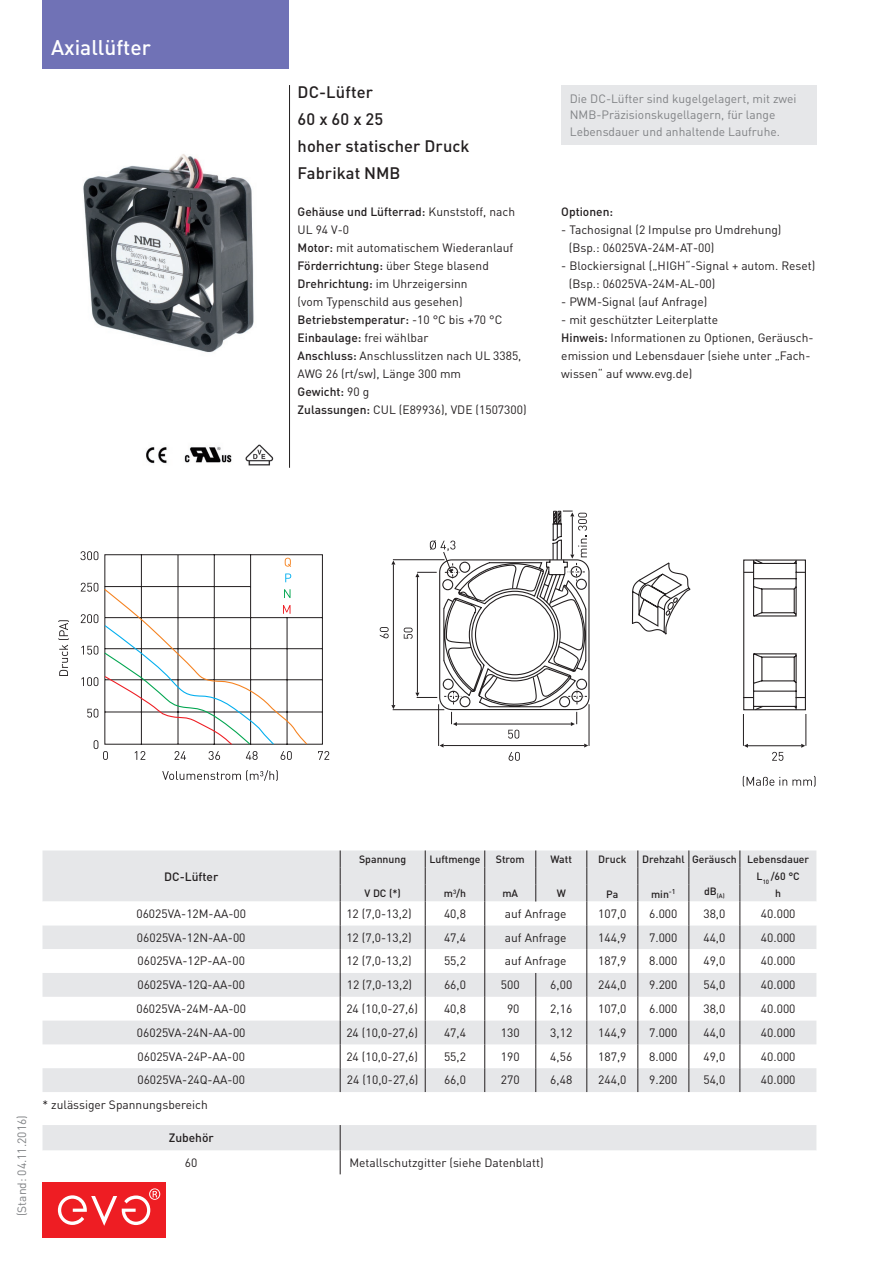
<style>
.page{position:relative;width:893px;height:1263px;background:#fff}
.page>*{position:absolute;margin:0;border:0;box-sizing:border-box;transform-origin:0 0}
.t1{font:500 21px "DINOT";color:#fff}
.t2{font:500 16.5px/27px "DINOT";color:#231f20}
.t3{font:12px/18px "DINOT";color:#231f20}
.t4{font:12px "DIN";color:#231f20}
.t5{font:12px/16.5px "DIN";color:#808285}
.t6{font:500 12px "DINOT";color:#231f20}
.t7{font:12px "DINOT";color:#808285}
.t8{font:500 10.5px/17px "DINOT";color:#231f20}
.t9{font:500 6.15px "DINOT";color:#231f20}
.s1{font-weight:500}
</style>
<div class="page">
<div style="left:43px;top:1182px;width:123px;height:55px;background:#ee1d23"></div>
<svg style="left:58px;top:1188px;width:102px;height:38px"></svg>
<img style="left:83px;top:154px;width:171px;height:199px">
<div style="left:43px;top:0;width:246px;height:68px;background:#7072b6"></div>
<svg style="left:743px;top:776px;width:72px;height:11px"></svg>
<hr style="left:743px;top:714px;width:1px;height:32px;background:#231f20">
<hr style="left:806px;top:714px;width:1px;height:32px;background:#231f20">
<hr style="left:748px;top:745px;width:53px;height:1px;background:#231f20">
<svg style="left:744px;top:744px;width:4px;height:4px"></svg>
<svg style="left:801px;top:744px;width:4px;height:4px"></svg>
<svg style="left:772px;top:752px;width:11px;height:9px"></svg>
<svg style="left:631px;top:559px;width:175px;height:152px"></svg>
<svg style="left:380px;top:627px;width:9px;height:11px"></svg>
<hr style="left:393px;top:709px;width:51px;height:1px;background:#231f20">
<hr style="left:393px;top:559px;width:52px;height:1px;background:#231f20">
<hr style="left:393px;top:564px;width:1px;height:141px;background:#231f20">
<svg style="left:404px;top:510px;width:186px;height:251px"></svg>
<svg style="left:58px;top:620px;width:11px;height:56px"></svg>
<svg style="left:162px;top:770px;width:116px;height:11px"></svg>
<svg style="left:80px;top:551px;width:249px;height:209px"></svg>
<div style="left:561px;top:85px;width:255px;height:60px;background:#e6e7e9"></div>
<img style="left:146px;top:444px;width:128px;height:22px">
<div style="left:43px;top:850px;width:773px;height:147px;background:#e6e7e9"></div>
<svg style="left:43px;top:901px;width:773px;height:72px"></svg>
<svg style="left:43px;top:1020px;width:773px;height:72px;fill:#e6e7e9"></svg>
<svg style="left:340px;top:850px;width:1px;height:242px"></svg>
<svg style="left:484px;top:850px;width:1px;height:242px"></svg>
<svg style="left:587px;top:850px;width:1px;height:242px"></svg>
<svg style="left:689px;top:850px;width:1px;height:242px"></svg>
<svg style="left:535px;top:850px;width:1px;height:51px"></svg>
<svg style="left:425px;top:850px;width:1px;height:242px"></svg>
<svg style="left:535px;top:973px;width:1px;height:119px"></svg>
<svg style="left:638px;top:850px;width:1px;height:242px"></svg>
<svg style="left:740px;top:850px;width:1px;height:242px"></svg>
<svg style="left:43px;top:1125px;width:773px;height:49px"></svg>
<hr style="left:289px;top:85px;width:1px;height:383px;background:#231f20">
<h1 class="t1" style="left:51px;top:33px;width:101px">Axiallüfter</h1>
<h2 class="t2" style="left:298px;top:78px;width:173px">DC-Lüfter<br>60 x 60 x 25<br>hoher statischer Druck<br>Fabrikat NMB</h2>
<p class="t3" style="left:298px;top:202px;width:230px"><span class="s1">Gehäuse und Lüfterrad:</span> Kunststoff, nach<br>UL 94 V-0<br><span class="s1">Motor:</span> mit automatischem Wiederanlauf<br><span class="s1">Förderrichtung:</span> über Stege blasend<br><span class="s1">Drehrichtung:</span> im Uhrzeigersinn<br>(vom Typenschild aus gesehen)<br><span class="s1">Betriebstemperatur:</span> -10 °C bis +70 °C<br><span class="s1">Einbaulage:</span> frei wählbar<br><span class="s1">Anschluss:</span> Anschlusslitzen nach UL 3385,<br>AWG 26 (rt/sw), Länge 300 mm<br><span class="s1">Gewicht:</span> 90 g<br><span class="s1">Zulassungen:</span> CUL (E89936), VDE (1507300)</p>
<p class="t6" style="left:561px;top:204px;width:53px">Optionen:</p>
<p class="t5" style="left:570px;top:90px;width:228px">Die DC-Lüfter sind kugelgelagert, mit zwei<br>NMB-Präzisionskugellagern, für lange<br>Lebensdauer und anhaltende Laufruhe.</p>
<p class="t3" style="left:569px;top:220px;width:214px;text-indent:-8px">- Tachosignal (2 Impulse pro Umdrehung) (Bsp.: 06025VA-24M-AT-00)</p>
<p class="t3" style="left:569px;top:256px;width:248px;text-indent:-8px">- Blockiersignal („HIGH“-Signal + autom. Reset) (Bsp.: 06025VA-24M-AL-00)</p>
<p class="t3" style="left:561px;top:292px;width:147px">- PWM-Signal (auf Anfrage)</p>
<p class="t3" style="left:561px;top:310px;width:254px">- mit geschützter Leiterplatte<br><span class="s1">Hinweis:</span> Informationen zu Optionen, Geräusch&shy;emission und Lebensdauer (siehe unter „Fach&shy;wissen“ auf www.evg.de)</p>
<p class="t7" style="left:14px;top:1216px;width:102px;rotate:-90deg">(Stand: 04.11.2016)</p>
<p class="t6" style="left:164px;top:868px;width:56px">DC-Lüfter</p>
<p class="t8" style="left:359px;top:850px;width:49px">Spannung</p>
<p class="t8" style="left:429px;top:850px;width:53px">Luftmenge</p>
<p class="t8" style="left:496px;top:850px;width:30px">Strom</p>
<p class="t8" style="left:551px;top:850px;width:23px">Watt</p>
<p class="t8" style="left:598px;top:850px;width:30px">Druck</p>
<p class="t8" style="left:757px;top:850px;width:54px;text-indent:-115px">Drehzahl Geräusch Lebensdauer<br>L<sub>10</sub> /60 °C</p>
<p class="t8" style="left:365px;top:884px;width:38px">V DC (*)</p>
<p class="t8" style="left:444px;top:884px;width:24px">m<sup>3</sup>/h</p>
<p class="t8" style="left:502px;top:884px;width:17px">mA</p>
<p class="t8" style="left:557px;top:884px;width:11px">W</p>
<p class="t8" style="left:606px;top:885px;width:14px">Pa</p>
<p class="t8" style="left:651px;top:885px;width:26px">min<sup>-1</sup></p>
<p class="t9" style="left:704px;top:892px;width:22px"><sup>dB</sup>(A)</p>
<p class="t8" style="left:775px;top:884px;width:7px">h</p>
<p class="t4" style="left:136px;top:906px;width:111px">06025VA-12M-AA-00</p>
<p class="t4" style="left:346px;top:906px;width:67px">12 (7,0-13,2)</p>
<p class="t4" style="left:444px;top:906px;width:23px">40,8</p>
<p class="t4" style="left:505px;top:906px;width:63px">auf Anfrage</p>
<p class="t4" style="left:598px;top:906px;width:30px">107,0</p>
<p class="t4" style="left:649px;top:906px;width:30px">6.000</p>
<p class="t4" style="left:703px;top:906px;width:23px">38,0</p>
<p class="t4" style="left:761px;top:906px;width:36px">40.000</p>
<p class="t4" style="left:137px;top:930px;width:110px">06025VA-12N-AA-00</p>
<p class="t4" style="left:346px;top:930px;width:67px">12 (7,0-13,2)</p>
<p class="t4" style="left:444px;top:930px;width:23px">47,4</p>
<p class="t4" style="left:505px;top:930px;width:63px">auf Anfrage</p>
<p class="t4" style="left:598px;top:930px;width:30px">144,9</p>
<p class="t4" style="left:649px;top:930px;width:30px">7.000</p>
<p class="t4" style="left:703px;top:930px;width:23px">44,0</p>
<p class="t4" style="left:761px;top:930px;width:36px">40.000</p>
<p class="t4" style="left:138px;top:953px;width:109px">06025VA-12P-AA-00</p>
<p class="t4" style="left:346px;top:953px;width:67px">12 (7,0-13,2)</p>
<p class="t4" style="left:444px;top:953px;width:23px">55,2</p>
<p class="t4" style="left:505px;top:953px;width:63px">auf Anfrage</p>
<p class="t4" style="left:598px;top:953px;width:30px">187,9</p>
<p class="t4" style="left:649px;top:953px;width:30px">8.000</p>
<p class="t4" style="left:703px;top:953px;width:23px">49,0</p>
<p class="t4" style="left:761px;top:953px;width:36px">40.000</p>
<p class="t4" style="left:137px;top:977px;width:109px">06025VA-12Q-AA-00</p>
<p class="t4" style="left:347px;top:977px;width:67px">12 (7,0-13,2)</p>
<p class="t4" style="left:444px;top:977px;width:23px">66,0</p>
<p class="t4" style="left:501px;top:977px;width:20px">500</p>
<p class="t4" style="left:550px;top:977px;width:23px">6,00</p>
<p class="t4" style="left:598px;top:977px;width:30px">244,0</p>
<p class="t4" style="left:649px;top:977px;width:30px">9.200</p>
<p class="t4" style="left:703px;top:977px;width:23px">54,0</p>
<p class="t4" style="left:761px;top:977px;width:36px">40.000</p>
<p class="t4" style="left:136px;top:1001px;width:111px">06025VA-24M-AA-00</p>
<p class="t4" style="left:346px;top:1001px;width:73px">24 (10,0-27,6)</p>
<p class="t4" style="left:444px;top:1001px;width:23px">40,8</p>
<p class="t4" style="left:507px;top:1001px;width:14px">90</p>
<p class="t4" style="left:550px;top:1001px;width:23px">2,16</p>
<p class="t4" style="left:598px;top:1001px;width:30px">107,0</p>
<p class="t4" style="left:649px;top:1001px;width:30px">6.000</p>
<p class="t4" style="left:703px;top:1001px;width:23px">38,0</p>
<p class="t4" style="left:761px;top:1001px;width:36px">40.000</p>
<p class="t4" style="left:137px;top:1025px;width:110px">06025VA-24N-AA-00</p>
<p class="t4" style="left:346px;top:1025px;width:73px">24 (10,0-27,6)</p>
<p class="t4" style="left:444px;top:1025px;width:23px">47,4</p>
<p class="t4" style="left:501px;top:1025px;width:20px">130</p>
<p class="t4" style="left:550px;top:1025px;width:23px">3,12</p>
<p class="t4" style="left:598px;top:1025px;width:30px">144,9</p>
<p class="t4" style="left:649px;top:1025px;width:30px">7.000</p>
<p class="t4" style="left:703px;top:1025px;width:23px">44,0</p>
<p class="t4" style="left:761px;top:1025px;width:36px">40.000</p>
<p class="t4" style="left:138px;top:1049px;width:109px">06025VA-24P-AA-00</p>
<p class="t4" style="left:346px;top:1049px;width:73px">24 (10,0-27,6)</p>
<p class="t4" style="left:444px;top:1049px;width:23px">55,2</p>
<p class="t4" style="left:501px;top:1049px;width:20px">190</p>
<p class="t4" style="left:550px;top:1049px;width:23px">4,56</p>
<p class="t4" style="left:598px;top:1049px;width:30px">187,9</p>
<p class="t4" style="left:649px;top:1049px;width:30px">8.000</p>
<p class="t4" style="left:703px;top:1049px;width:23px">49,0</p>
<p class="t4" style="left:761px;top:1049px;width:36px">40.000</p>
<p class="t4" style="left:137px;top:1072px;width:109px">06025VA-24Q-AA-00</p>
<p class="t4" style="left:347px;top:1072px;width:73px">24 (10,0-27,6)</p>
<p class="t4" style="left:444px;top:1072px;width:23px">66,0</p>
<p class="t4" style="left:501px;top:1072px;width:20px">270</p>
<p class="t4" style="left:550px;top:1072px;width:23px">6,48</p>
<p class="t4" style="left:598px;top:1072px;width:30px">244,0</p>
<p class="t4" style="left:649px;top:1072px;width:30px">9.200</p>
<p class="t4" style="left:703px;top:1072px;width:23px">54,0</p>
<p class="t4" style="left:761px;top:1072px;width:36px">40.000</p>
<p class="t3" style="left:43px;top:1095px;width:167px">* zulässiger Spannungsbereich</p>
<p class="t6" style="left:169px;top:1130px;width:47px">Zubehör</p>
<p class="t3" style="left:185px;top:1153px;width:14px">60</p>
<p class="t4" style="left:349px;top:1155px;width:196px">Metallschutzgitter (siehe Datenblatt)</p>
</div>
